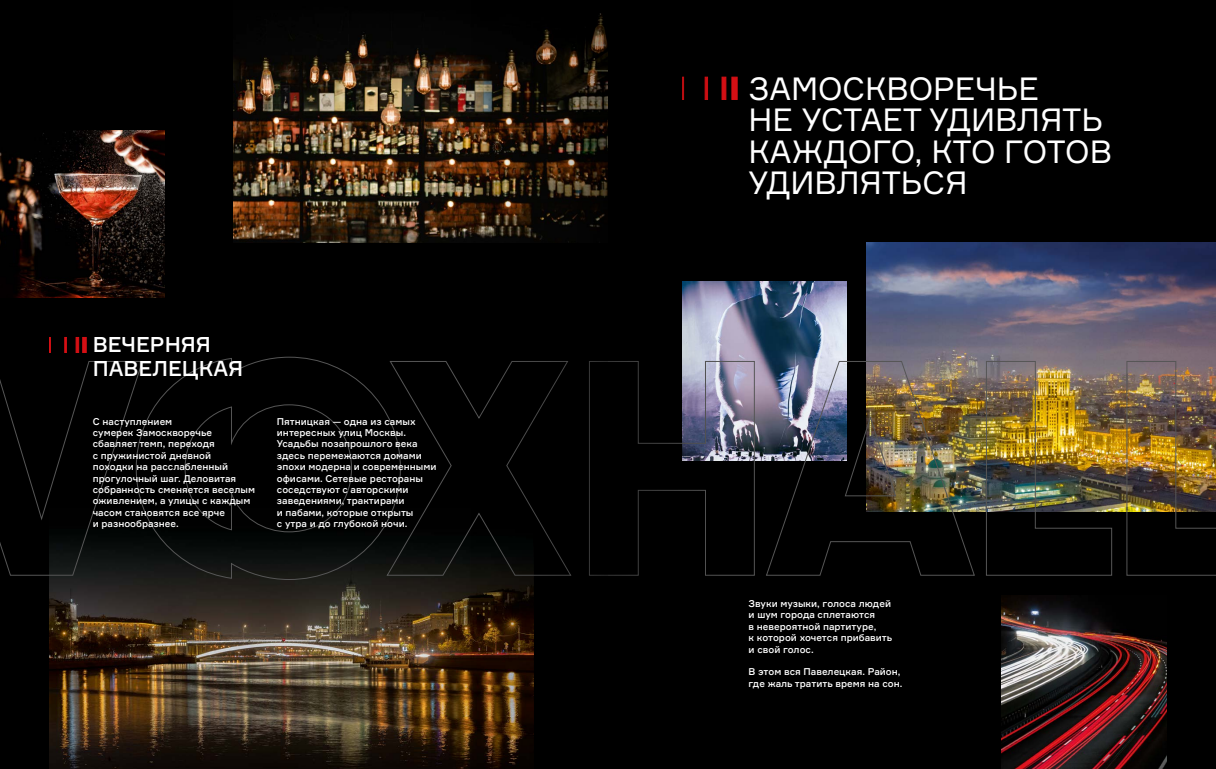
<style>
.page{position:relative;width:1216px;height:769px;background:#fff}
.page>*{position:absolute;margin:0;border:0;box-sizing:border-box;transform-origin:0 0}
.t1{font:31.5px/31.5px "Formular";color:#fff}
.t2{font:500 21px/23.6px "Formular";color:#fff}
.t3{font:500 9.62px/11.4px "Formular";color:#fff}
</style>
<div class="page">
<div style="left:0;top:0;width:1215px;height:769px;background:#000"></div>
<img style="left:50px;top:576px;width:338px;height:193px">
<img style="left:828px;top:282px;width:18px;height:78px">
<img style="left:1001px;top:595px;width:165px;height:174px">
<img style="left:866px;top:242px;width:349px;height:270px">
<svg style="left:0;top:361px;width:135px;height:215px"></svg>
<svg style="left:135px;top:356px;width:253px;height:224px"></svg>
<img style="left:828px;top:360px;width:147px;height:216px">
<img style="left:985px;top:361px;width:127px;height:215px">
<img style="left:1125px;top:361px;width:90px;height:215px">
<img style="left:234px;top:32px;width:374px;height:210px">
<img style="left:0;top:131px;width:165px;height:167px">
<svg style="left:50px;top:337px;width:36px;height:16px"></svg>
<img style="left:388px;top:29px;width:169px;height:740px">
<div style="left:557px;top:0;width:50px;height:769px;background:#000"></div>
<svg style="left:608px;top:76px;width:220px;height:500px"></svg>
<h2 class="t2" style="left:93px;top:332px;width:152px">ВЕЧЕРНЯЯ<br>ПАВЕЛЕЦКАЯ</h2>
<p class="t3" style="left:93px;top:415px;width:164px">С наступлением<br>сумерек Замоскворечье сбавляет темп, переходя<br>с пружинистой дневной<br>походки на расслабленный прогулочный шаг. Деловитая собранность сменяется веселым оживлением, а улицы с каждым часом становятся все ярче<br>и разнообразнее.</p>
<p class="t3" style="left:277px;top:415px;width:161px">Пятницкая — одна из самых интересных улиц Москвы.<br>Усадьбы позапрошлого века здесь перемежаются домами эпохи модерна и современными офисами. Сетевые рестораны соседствуют с авторскими заведениями, трактирами<br>и пабами, которые открыты<br>с утра и до глубокой ночи.</p>
<h1 class="t1" style="left:748px;top:72px;width:365px">ЗАМОСКВОРЕЧЬЕ<br>НЕ УСТАЕТ УДИВЛЯТЬ<br>КАЖДОГО, КТО ГОТОВ<br>УДИВЛЯТЬСЯ</h1>
<p class="t3" style="left:748px;top:598px;width:145px">Звуки музыки, голоса людей и шум города сплетаются<br>в невероятной партитуре,<br>к которой хочется прибавить и свой голос.</p>
<p class="t3" style="left:748px;top:666px;width:155px">В этом вся Павелецкая. Район, где жаль тратить время на сон.</p>
</div>
